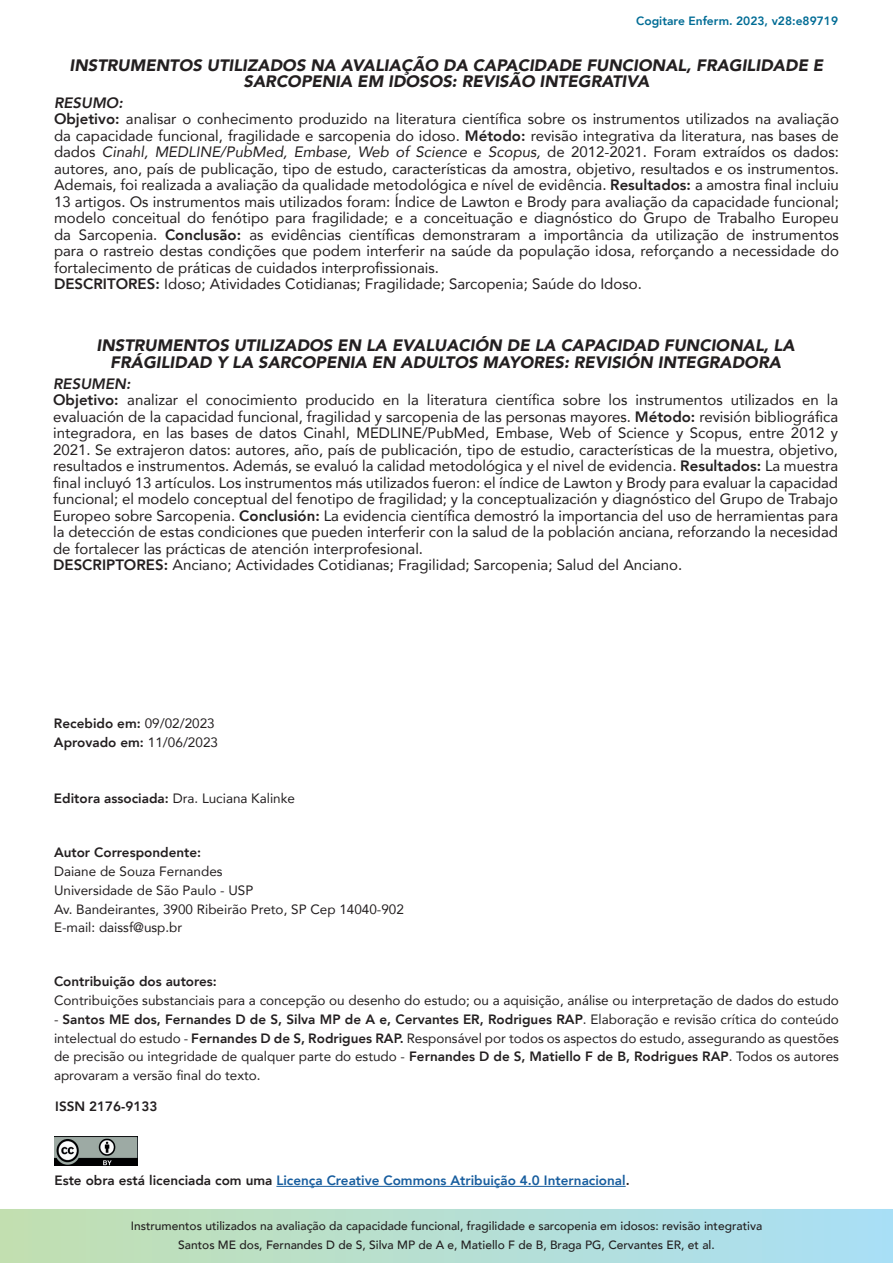
<style>
.page{position:relative;width:893px;height:1263px;background:#fff}
.page>*{position:absolute;margin:0;border:0;box-sizing:border-box;transform-origin:0 0}
.t1{font:italic 900 16.5px/16.5px "Avenir";color:#231f20;text-align:center}
.t2{font:15px/16.5px "Avenir";color:#231f20;text-align:justify}
.t3{font:italic 800 15px "Avenir";color:#231f20}
.Correspondentes{font:13.5px/18.8px "Avenir";color:#231f20;text-align:justify}
.Correspondentes-2{font:800 13.5px "Avenir";color:#231f20}
.t4{font:800 13.5px "Avenir";color:#175d9e}
.Legenda{font:800 13.5px "Avenir";color:#231f20}
.t5{font:500 12px/18.6px "Avenir";color:#231f20;text-align:center}
.t6{font:800 12px "Avenir";color:#006c95}
.s1{font-weight:800}
.s2{font-style:italic}
.s3{font-weight:400}
.s4{color:#231f20}
</style>
<div class="page">
<svg style="left:0;top:1209px;width:893px;height:54px;background:#b6dfd2"></svg>
<img style="left:54px;top:1137px;width:84px;height:29px">
<hr style="left:276px;top:1186px;width:350px;height:1px;background:#175d9e">
<p class="t6" style="left:636px;top:10px;width:203px">Cogitare Enferm. 2023, v28:e89719</p>
<p class="t1" style="left:70px;top:56px;width:755px">INSTRUMENTOS UTILIZADOS NA AVALIAÇÃO DA CAPACIDADE FUNCIONAL, FRAGILIDADE E<br>SARCOPENIA EM IDOSOS: REVISÃO INTEGRATIVA</p>
<p class="t3" style="left:54px;top:94px;width:70px">RESUMO:</p>
<p class="t2" style="left:54px;top:110px;width:786px"><span class="s1">Objetivo:</span> analisar o conhecimento produzido na literatura científica sobre os instrumentos utilizados na avaliação da capacidade funcional, fragilidade e sarcopenia do idoso. <span class="s1">Método:</span> revisão integrativa da literatura, nas bases de dados <span class="s2">Cinahl, MEDLINE/PubMed, Embase, Web of Science</span> e <span class="s2">Scopus,</span> de 2012-2021. Foram extraídos os dados: autores, ano, país de publicação, tipo de estudo, características da amostra, objetivo, resultados e os instrumentos.<br>Ademais, foi realizada a avaliação da qualidade metodológica e nível de evidência. <span class="s1">Resultados:</span> a amostra final incluiu 13 artigos. Os instrumentos mais utilizados foram: Índice de Lawton e Brody para avaliação da capacidade funcional; modelo conceitual do fenótipo para fragilidade; e a conceituação e diagnóstico do Grupo de Trabalho Europeu da Sarcopenia. <span class="s1">Conclusão:</span> as evidências científicas demonstraram a importância da utilização de instrumentos para o rastreio destas condições que podem interferir na saúde da população idosa, reforçando a necessidade do fortalecimento de práticas de cuidados interprofissionais.</p>
<p class="t2" style="left:54px;top:275px;width:589px"><span class="s1">DESCRITORES:</span> Idoso; Atividades Cotidianas; Fragilidade; Sarcopenia; Saúde do Idoso.</p>
<p class="t1" style="left:97px;top:337px;width:700px">INSTRUMENTOS UTILIZADOS EN LA EVALUACIÓN DE LA CAPACIDAD FUNCIONAL, LA<br>FRÁGILIDAD Y LA SARCOPENIA EN ADULTOS MAYORES: REVISIÓN INTEGRADORA</p>
<p class="t3" style="left:53px;top:375px;width:79px">RESUMEN:</p>
<p class="t2" style="left:53px;top:391px;width:786px"><span class="s1">Objetivo:</span> analizar el conocimiento producido en la literatura científica sobre los instrumentos utilizados en la evaluación de la capacidad funcional, fragilidad y sarcopenia de las personas mayores. <span class="s1">Método:</span> revisión bibliográfica integradora, en las bases de datos Cinahl, MEDLINE/PubMed, Embase, Web of Science y Scopus, entre 2012 y 2021. Se extrajeron datos: autores, año, país de publicación, tipo de estudio, características de la muestra, objetivo, resultados e instrumentos. Además, se evaluó la calidad metodológica y el nivel de evidencia. <span class="s1">Resultados:</span> La muestra final incluyó 13 artículos. Los instrumentos más utilizados fueron: el índice de Lawton y Brody para evaluar la capacidad funcional; el modelo conceptual del fenotipo de fragilidad; y la conceptualización y diagnóstico del Grupo de Trabajo Europeo sobre Sarcopenia. <span class="s1">Conclusión:</span> La evidencia científica demostró la importancia del uso de herramientas para la detección de estas condiciones que pueden interferir con la salud de la población anciana, reforzando la necesidad de fortalecer las prácticas de atención interprofesional.</p>
<p class="t2" style="left:53px;top:556px;width:631px"><span class="s1">DESCRIPTORES:</span> Anciano; Actividades Cotidianas; Fragilidad; Sarcopenia; Salud del Anciano.</p>
<p class="Correspondentes-2" style="left:54px;top:711px;width:162px">Recebido em: <span class="s3">09/02/2023</span></p>
<p class="Correspondentes-2" style="left:54px;top:730px;width:166px">Aprovado em: <span class="s3">11/06/2023</span></p>
<p class="Correspondentes" style="left:54px;top:789px;width:243px"><span class="s1">Editora associada:</span> Dra. Luciana Kalinke</p>
<p class="Correspondentes-2" style="left:54px;top:840px;width:149px">Autor Correspondente:</p>
<p class="Correspondentes" style="left:54px;top:861px;width:170px">Daiane de Souza Fernandes</p>
<p class="Correspondentes" style="left:54px;top:880px;width:201px">Universidade de São Paulo - USP</p>
<p class="Correspondentes" style="left:54px;top:899px;width:351px">Av. Bandeirantes, 3900 Ribeirão Preto, SP Cep 14040-902</p>
<p class="Correspondentes" style="left:54px;top:918px;width:130px">E-mail: daissf@usp.br</p>
<p class="Correspondentes-2" style="left:54px;top:969px;width:164px">Contribuição dos autores:</p>
<p class="Correspondentes" style="left:54px;top:991px;width:786px">Contribuições substanciais para a concepção ou desenho do estudo; ou a aquisição, análise ou interpretação de dados do estudo</p>
<p class="Correspondentes" style="left:54px;top:1009px;width:786px">- <span class="s1">Santos ME dos, Fernandes D de S, Silva MP de A e, Cervantes ER, Rodrigues RAP</span>. Elaboração e revisão crítica do conteúdo intelectual do estudo - <span class="s1">Fernandes D de S, Rodrigues RAP.</span> Responsável por todos os aspectos do estudo, assegurando as questões de precisão ou integridade de qualquer parte do estudo - <span class="s1">Fernandes D de S, Matiello F de B, Rodrigues RAP</span>. Todos os autores aprovaram a versão final do texto.</p>
<p class="Legenda" style="left:55px;top:1094px;width:104px">ISSN 2176-9133</p>
<p class="t4" style="left:54px;top:1168px;width:577px"><span class="s4">Este obra está licenciada com uma</span> Licença Creative Commons Atribuição 4.0 Internacional<span class="s4">.</span></p>
<p class="t5" style="left:131px;top:1216px;width:633px">Instrumentos utilizados na avaliação da capacidade funcional, fragilidade e sarcopenia em idosos: revisão integrativa<br>Santos ME dos, Fernandes D de S, Silva MP de A e, Matiello F de B, Braga PG, Cervantes ER, et al.</p>
</div>
